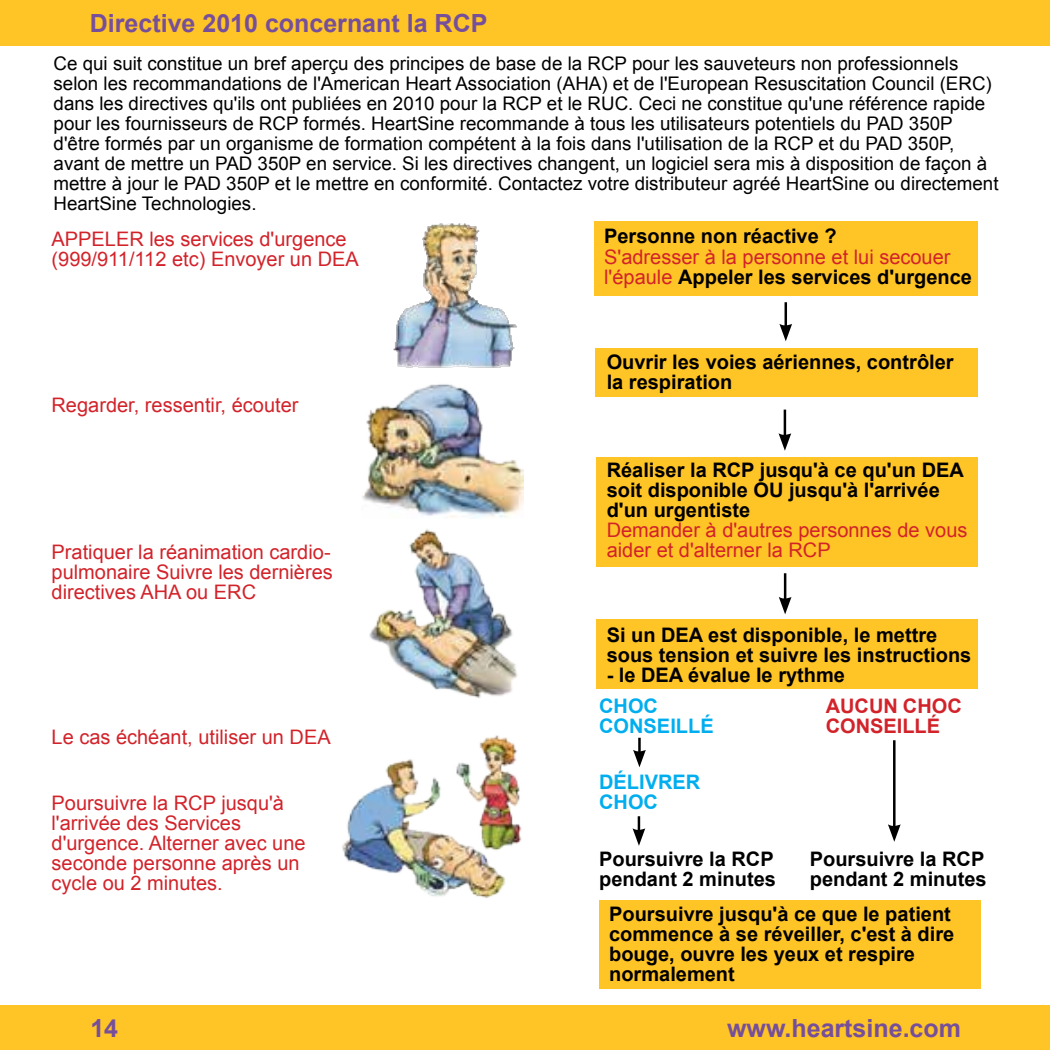
<style>
.page{position:relative;width:1050px;height:1050px;background:#fff}
.page>*{position:absolute;margin:0;border:0;box-sizing:border-box;transform-origin:0 0}
.t1{font:700 25px "Arial";color:#764f9b}
.t2{font:20px/20px "Arial";color:#d2232a}
.t3{font:700 20px/20px "Arial";color:#000}
.t4{font:700 20px/20px "Arial";color:#00aeef}
.t5{font:700 20px/20px "Arial";color:#d2232a}
.t6{font:18.75px/20px "Arial";color:#000}
.s1{font-weight:700;color:#000}
</style>
<div class="page">
<div style="left:0;top:1005px;width:1049px;height:44px;background:#ffc425"></div>
<div style="left:0;top:0;width:1049px;height:46px;background:#ffc425"></div>
<img style="left:393px;top:223px;width:124px;height:145px">
<img style="left:361px;top:384px;width:163px;height:135px">
<img style="left:369px;top:529px;width:149px;height:169px">
<img style="left:342px;top:735px;width:180px;height:163px">
<div style="left:593px;top:221px;width:384px;height:74px;background:#ffc425"></div>
<div style="left:595px;top:348px;width:382px;height:48px;background:#ffc425"></div>
<div style="left:596px;top:457px;width:381px;height:109px;background:#ffc425"></div>
<div style="left:596px;top:619px;width:381px;height:70px;background:#ffc425"></div>
<div style="left:599px;top:899px;width:381px;height:89px;background:#ffc425"></div>
<hr style="left:784px;top:302px;width:3px;height:25px;background:#000">
<svg style="left:779px;top:324px;width:13px;height:17px"></svg>
<hr style="left:783px;top:409px;width:3px;height:28px;background:#000">
<svg style="left:778px;top:433px;width:13px;height:17px"></svg>
<hr style="left:783px;top:573px;width:3px;height:27px;background:#000">
<svg style="left:778px;top:597px;width:13px;height:17px"></svg>
<hr style="left:893px;top:740px;width:2px;height:88px;background:#000">
<svg style="left:888px;top:824px;width:12px;height:17px"></svg>
<svg style="left:633px;top:737px;width:12px;height:30px"></svg>
<hr style="left:637px;top:816px;width:3px;height:16px;background:#000">
<svg style="left:632px;top:828px;width:13px;height:17px"></svg>
<h1 class="t1" style="left:90px;top:6px;width:399px">Directive 2010 concernant la RCP</h1>
<p class="t6" style="left:54px;top:53px;width:946px">Ce qui suit constitue un bref aperçu des principes de base de la RCP pour les sauveteurs non professionnels selon les recommandations de l'American Heart Association (AHA) et de l'European Resuscitation Council (ERC) dans les directives qu'ils ont publiées en 2010 pour la RCP et le RUC. Ceci ne constitue qu'une référence rapide pour les fournisseurs de RCP formés. HeartSine recommande à tous les utilisateurs potentiels du PAD 350P d'être formés par un organisme de formation compétent à la fois dans l'utilisation de la RCP et du PAD 350P, avant de mettre un PAD 350P en service. Si les directives changent, un logiciel sera mis à disposition de façon à mettre à jour le PAD 350P et le mettre en conformité. Contactez votre distributeur agréé HeartSine ou directement HeartSine Technologies.</p>
<p class="t2" style="left:52px;top:229px;width:309px">APPELER les services d'urgence (999/911/112 etc) Envoyer un DEA</p>
<p class="t3" style="left:604px;top:227px;width:234px">Personne non réactive ?</p>
<p class="t2" style="left:604px;top:247px;width:369px">S'adresser à la personne et lui secouer l'épaule <span class="s1">Appeler les services d'urgence</span></p>
<p class="t2" style="left:52px;top:395px;width:248px">Regarder, ressentir, écouter</p>
<p class="t2" style="left:52px;top:541px;width:283px;text-align:justify">Pratiquer la réanimation cardio&shy;pulmonaire Suivre les dernières directives AHA ou ERC</p>
<p class="t2" style="left:52px;top:726px;width:281px">Le cas échéant, utiliser un DEA</p>
<p class="t2" style="left:52px;top:792px;width:255px">Poursuivre la RCP jusqu'à l'arrivée des Services d'urgence. Alterner avec une seconde personne après un cycle ou 2 minutes.</p>
<p class="t3" style="left:606px;top:352px;width:348px">Ouvrir les voies aériennes, contrôler la respiration</p>
<p class="t3" style="left:606px;top:460px;width:359px">Réaliser la RCP jusqu'à ce qu'un DEA soit disponible OU jusqu'à l'arrivée d'un urgentiste</p>
<p class="t2" style="left:606px;top:520px;width:362px">Demander à d'autres personnes de vous aider et d'alterner la RCP</p>
<p class="t3" style="left:606px;top:625px;width:366px">Si un DEA est disponible, le mettre sous tension et suivre les instructions</p>
<p class="t3" style="left:606px;top:665px;width:240px">- le DEA évalue le rythme</p>
<p class="t4" style="left:599px;top:696px;width:116px">CHOC<br>CONSEILLÉ</p>
<p class="t5" style="left:825px;top:696px;width:138px">AUCUN CHOC<br>CONSEILLÉ</p>
<p class="t4" style="left:599px;top:772px;width:103px">DÉLIVRER<br>CHOC</p>
<p class="t3" style="left:599px;top:849px;width:178px">Poursuivre la RCP pendant 2 minutes</p>
<p class="t3" style="left:809px;top:849px;width:178px">Poursuivre la RCP pendant 2 minutes</p>
<p class="t3" style="left:609px;top:904px;width:346px">Poursuivre jusqu'à ce que le patient commence à se réveiller, c'est à dire bouge, ouvre les yeux et respire normalement</p>
<h1 class="t1" style="left:90px;top:1011px;width:29px">14</h1>
<h1 class="t1" style="left:727px;top:1011px;width:235px">www.heartsine.com</h1>
</div>
